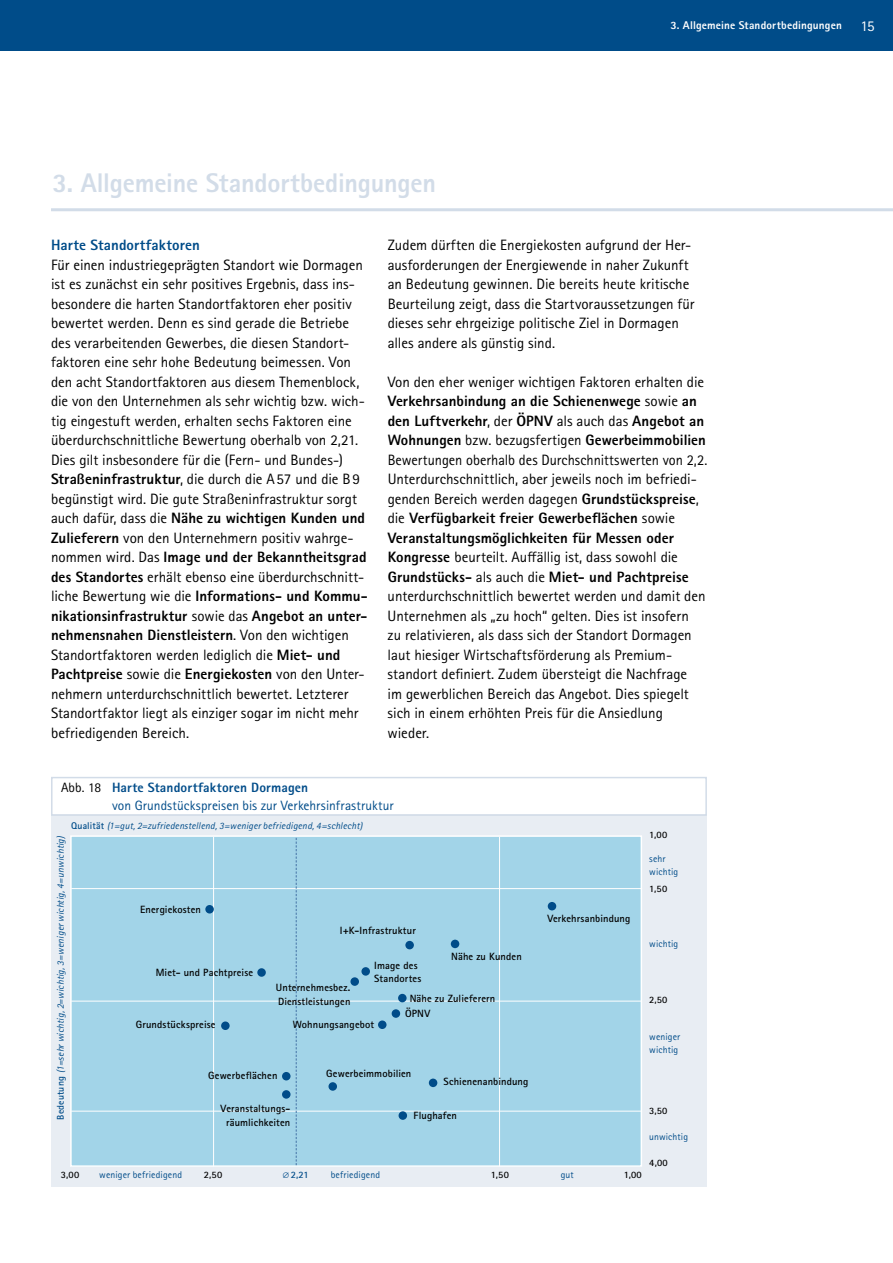
<style>
.page{position:relative;width:893px;height:1263px;background:#fff}
.page>*{position:absolute;margin:0;border:0;box-sizing:border-box;transform-origin:0 0}
.t1{font:800 27px "Rotis Sans Serif Pro";letter-spacing:-.005em;color:#d2dce8}
.t2{font:15px/19.5px "Rotis Sans Serif Pro";letter-spacing:-.005em;color:#000}
.t3{font:800 15px "Rotis Sans Serif Pro";letter-spacing:.005em;color:#004c89}
.t4{font:15px "Rotis Sans Serif Pro";color:#fff}
.t5{font:13.5px/18px "Rotis Sans Serif Pro";color:#004c89}
.t6{font:800 11.25px "Rotis Sans Serif Pro";letter-spacing:.015em;color:#fff}
.t7{font:700 10.5px/13.5px "Rotis Sans Serif Pro";letter-spacing:.01em;color:#000}
.t8{font:italic 9.75px "Rotis Sans Serif Pro";letter-spacing:.01em;color:#004c89}
.t9{font:9.75px/13px "Rotis Sans Serif Pro";letter-spacing:.01em;color:#004c89}
.t10{font:700 9.75px "Rotis Sans Serif Pro";letter-spacing:.025em;color:#000}
.t11{font:700 9.75px "Rotis Sans Serif Pro";color:#004c89}
.s1{font-weight:800}
.s2{color:#000}
.s3{font-weight:700;font-style:normal}
</style>
<div class="page">
<div style="left:0;top:0;width:893px;height:51px;background:#004c89"></div>
<div style="left:51px;top:814px;width:656px;height:372px;background:#e8edf3"></div>
<div style="left:71px;top:836px;width:570px;height:330px;background:#a2d4e8"></div>
<div style="left:70px;top:835px;width:572px;height:332px;border:2px solid #fff"></div>
<hr style="left:213px;top:837px;width:1px;height:329px;background:#fff">
<hr style="left:71px;top:1001px;width:571px;height:1px;background:#fff">
<hr style="left:71px;top:1111px;width:571px;height:1px;background:#fff">
<hr style="left:71px;top:888px;width:571px;height:1px;background:#fff">
<hr style="left:499px;top:837px;width:1px;height:329px;background:#fff">
<svg style="left:296px;top:838px;width:1px;height:327px"></svg>
<div style="left:51px;top:777px;width:656px;height:39px;border:2px solid #d2dce8"></div>
<div style="left:399px;top:1111px;width:8px;height:9px;background:#004c89;border-radius:50%"></div>
<div style="left:429px;top:1078px;width:8px;height:9px;background:#004c89;border-radius:50%"></div>
<div style="left:405px;top:941px;width:9px;height:8px;background:#004c89;border-radius:50%"></div>
<div style="left:328px;top:1082px;width:9px;height:9px;background:#004c89;border-radius:50%"></div>
<div style="left:282px;top:1072px;width:9px;height:8px;background:#004c89;border-radius:50%"></div>
<div style="left:378px;top:1020px;width:9px;height:9px;background:#004c89;border-radius:50%"></div>
<div style="left:257px;top:968px;width:9px;height:9px;background:#004c89;border-radius:50%"></div>
<div style="left:398px;top:994px;width:9px;height:8px;background:#004c89;border-radius:50%"></div>
<div style="left:221px;top:1021px;width:9px;height:9px;background:#004c89;border-radius:50%"></div>
<div style="left:350px;top:977px;width:9px;height:9px;background:#004c89;border-radius:50%"></div>
<div style="left:392px;top:1009px;width:8px;height:9px;background:#004c89;border-radius:50%"></div>
<div style="left:451px;top:940px;width:8px;height:8px;background:#004c89;border-radius:50%"></div>
<div style="left:548px;top:902px;width:8px;height:8px;background:#004c89;border-radius:50%"></div>
<div style="left:361px;top:967px;width:9px;height:9px;background:#004c89;border-radius:50%"></div>
<div style="left:205px;top:905px;width:9px;height:8px;background:#004c89;border-radius:50%"></div>
<div style="left:282px;top:1090px;width:9px;height:9px;background:#004c89;border-radius:50%"></div>
<hr style="left:51px;top:208px;width:842px;height:3px;background:#d2dce8">
<p class="t6" style="left:670px;top:18px;width:173px">3. Allgemeine Standortbedingungen</p>
<p class="t4" style="left:860px;top:17px;width:16px">15</p>
<h1 class="t1" style="left:52px;top:165px;width:385px">3. Allgemeine Standortbedingungen</h1>
<p class="t3" style="left:51px;top:236px;width:150px">Harte Standortfaktoren</p>
<p class="t2" style="left:51px;top:255px;width:318px">Für einen industriegeprägten Standort wie Dormagen ist es zunächst ein sehr positives Ergebnis, dass ins&shy;besondere die harten Standortfaktoren eher positiv bewertet werden. Denn es sind gerade die Betriebe des verarbeitenden Gewerbes, die diesen Standort&shy;faktoren eine sehr hohe Bedeutung beimessen. Von den acht Standortfaktoren aus diesem Themenblock, die von den Unternehmen als sehr wichtig bzw. wich&shy;tig eingestuft werden, erhalten sechs Faktoren eine überdurchschnittliche Bewertung oberhalb von 2,21.<br>Dies gilt insbesondere für die (Fern- und Bundes-)<br><span class="s1">Straßeninfrastruktur</span>, die durch die A57 und die B9 begünstigt wird. Die gute Straßeninfrastruktur sorgt auch dafür, dass die <span class="s1">Nähe zu wichtigen Kunden und Zulieferern</span> von den Unternehmern positiv wahrge&shy;nommen wird. Das <span class="s1">Image und der Bekanntheitsgrad des Standortes</span> erhält ebenso eine überdurchschnitt&shy;liche Bewertung wie die <span class="s1">Informations- und Kommu&shy;nikationsinfrastruktur</span> sowie das <span class="s1">Angebot an unter&shy;nehmensnahen Dienstleistern</span>. Von den wichtigen Standortfaktoren werden lediglich die <span class="s1">Miet- und Pachtpreise</span> sowie die <span class="s1">Energiekosten</span> von den Unter&shy;nehmern unterdurchschnittlich bewertet. Letzterer Standortfaktor liegt als einziger sogar im nicht mehr befriedigenden Bereich.</p>
<p class="t2" style="left:388px;top:236px;width:308px">Zudem dürften die Energiekosten aufgrund der Her&shy;ausforderungen der Energiewende in naher Zukunft an Bedeutung gewinnen. Die bereits heute kritische Beurteilung zeigt, dass die Startvoraussetzungen für dieses sehr ehrgeizige politische Ziel in Dormagen alles andere als günstig sind.</p>
<p class="t2" style="left:388px;top:372px;width:321px">Von den eher weniger wichtigen Faktoren erhalten die <span class="s1">Verkehrsanbindung an die Schienenwege</span> sowie <span class="s1">an den Luftverkehr</span>, der <span class="s1">ÖPNV</span> als auch das <span class="s1">Angebot an Wohnungen</span> bzw. bezugsfertigen <span class="s1">Gewerbeimmobilien </span>Bewertungen oberhalb des Durchschnittswerten von 2,2.<br>Unterdurchschnittlich, aber jeweils noch im befriedi&shy;genden Bereich werden dagegen <span class="s1">Grundstückspreise</span>, die <span class="s1">Verfügbarkeit freier Gewerbeflächen</span> sowie <span class="s1">Veranstaltungsmöglichkeiten für Messen oder Kongresse</span> beurteilt. Auffällig ist, dass sowohl die <span class="s1">Grundstücks-</span> als auch die <span class="s1">Miet- und Pachtpreise </span>unterdurchschnittlich bewertet werden und damit den Unternehmen als „zu hoch“ gelten. Dies ist insofern<br>zu relativieren, als dass sich der Standort Dormagen laut hiesiger Wirtschaftsförderung als Premium&shy;standort definiert. Zudem übersteigt die Nachfrage<br>im gewerblichen Bereich das Angebot. Dies spiegelt sich in einem erhöhten Preis für die Ansiedlung wieder.</p>
<p class="t5" style="left:112px;top:778px;width:283px;text-indent:-51px"><span class="s2">Abb. 18</span> <span class="s1">Harte Standortfaktoren Dormagen<br></span>von Grundstückspreisen bis zur Verkehrsinfrastruktur</p>
<p class="t8" style="left:71px;top:820px;width:293px"><span class="s3">Qualität</span> (1=gut, 2=zufriedenstellend, 3=weniger befriedigend, 4=schlecht)</p>
<p class="t8" style="left:55px;top:1120px;width:285px;rotate:-90deg"><span class="s3">B edeutung</span> (1=sehr wichtig, 2=wichtig, 3=weniger wichtig, 4=unwichtig)</p>
<p class="t7" style="left:140px;top:903px;width:62px">Energiekosten</p>
<p class="t7" style="left:156px;top:966px;width:99px">Miet- und Pachtpreise</p>
<p class="t7" style="left:136px;top:1018px;width:81px">Grundstückspreise</p>
<p class="t7" style="left:340px;top:923px;width:77px">I+K-Infrastruktur</p>
<p class="t7" style="left:276px;top:981px;width:76px">Unternehmesbez.<br>Dienstleistungen</p>
<p class="t7" style="left:374px;top:958px;width:49px">Image des<br>Standortes</p>
<p class="t7" style="left:451px;top:949px;width:72px">Nähe zu Kunden</p>
<p class="t7" style="left:410px;top:991px;width:87px">Nähe zu Zulieferern</p>
<p class="t7" style="left:405px;top:1007px;width:27px">ÖPNV</p>
<p class="t7" style="left:293px;top:1018px;width:83px">Wohnungsangebot</p>
<p class="t7" style="left:208px;top:1069px;width:71px">Gewerbeflächen</p>
<p class="t7" style="left:326px;top:1067px;width:87px">Gewerbeimmobilien</p>
<p class="t7" style="left:443px;top:1075px;width:86px">Schienenanbindung</p>
<p class="t7" style="left:221px;top:1102px;width:71px;text-align:center">Veranstaltungs&shy;räumlichkeiten</p>
<p class="t7" style="left:414px;top:1109px;width:45px">Flughafen</p>
<p class="t7" style="left:547px;top:912px;width:85px">Verkehrsanbindung</p>
<p class="t10" style="left:61px;top:1169px;width:20px">3,00</p>
<p class="t9" style="left:99px;top:1168px;width:84px">weniger befriedigend</p>
<p class="t10" style="left:204px;top:1169px;width:20px">2,50</p>
<p class="t11" style="left:283px;top:1168px;width:28px">∅2,21</p>
<p class="t9" style="left:331px;top:1168px;width:51px">befriedigend</p>
<p class="t9" style="left:561px;top:1168px;width:15px">gut</p>
<p class="t10" style="left:624px;top:1169px;width:20px">1,00</p>
<p class="t10" style="left:491px;top:1169px;width:20px">1,50</p>
<p class="t10" style="left:649px;top:829px;width:20px">1,00</p>
<p class="t9" style="left:649px;top:852px;width:31px">sehr wichtig</p>
<p class="t10" style="left:649px;top:882px;width:20px">1,50</p>
<p class="t9" style="left:649px;top:937px;width:31px">wichtig</p>
<p class="t10" style="left:649px;top:994px;width:20px">2,50</p>
<p class="t9" style="left:649px;top:1030px;width:32px">weniger wichtig</p>
<p class="t10" style="left:649px;top:1104px;width:20px">3,50</p>
<p class="t9" style="left:649px;top:1130px;width:40px">unwichtig</p>
<p class="t10" style="left:649px;top:1157px;width:20px">4,00</p>
</div>
